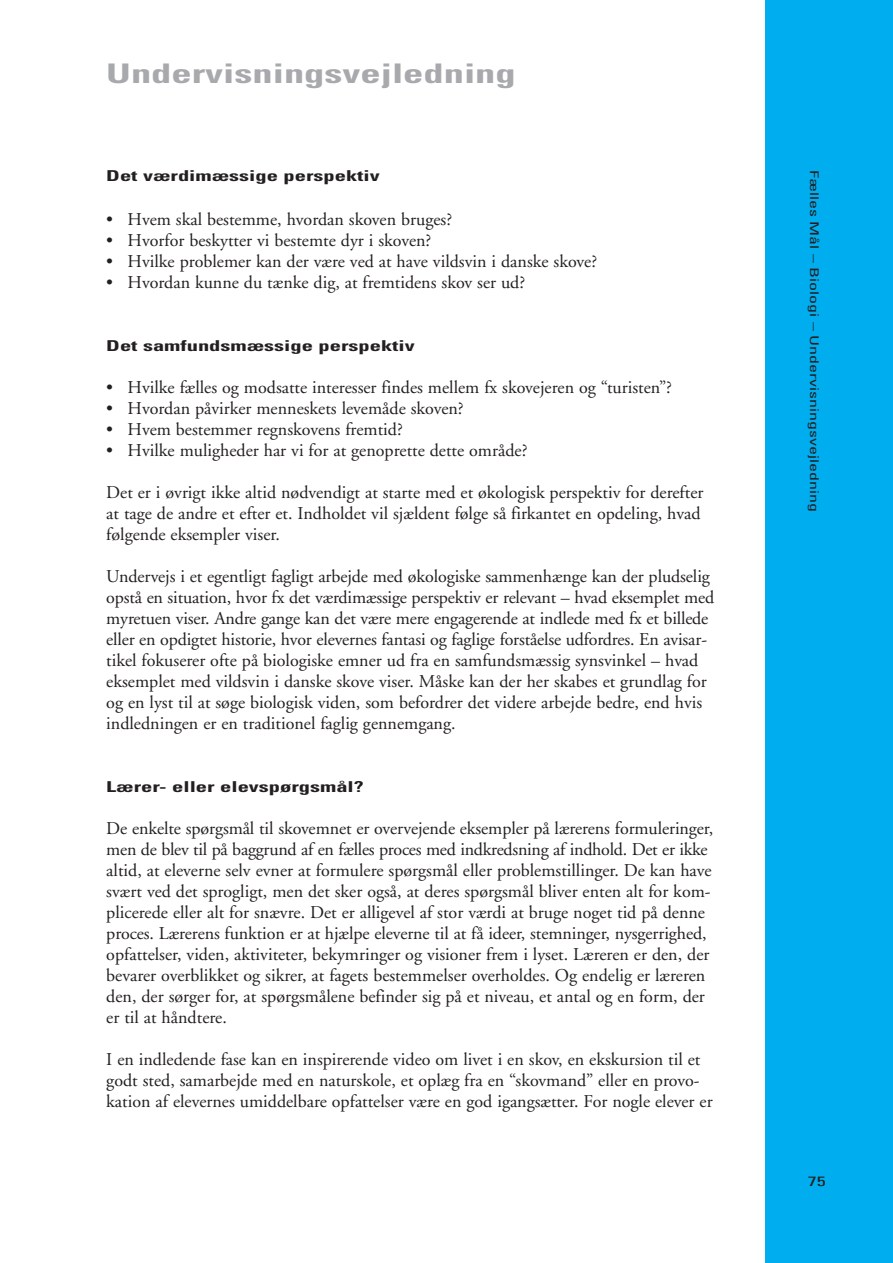
<style>
.page{position:relative;width:893px;height:1263px;background:#fff}
.page>*{position:absolute;margin:0;border:0;box-sizing:border-box;transform-origin:0 0}
.t1{font:700 condensed 27px "Univers";color:#a8a9ad;scale:1.5 1}
.t2{font:18px/21px "Adobe Garamond";color:#231f20}
.t3{font:700 condensed 15px "Univers";color:#231f20;scale:1.5 1}
.t4{font:condensed 13.5px "Univers";color:#231f20;scale:1.5 1}
.t5{font:condensed 12px "Univers";color:#231f20;scale:1.5 1}
</style>
<div class="page">
<div style="left:765px;top:0;width:128px;height:1263px;background:#00aeef"></div>
<h1 class="t1" style="left:106px;top:64px;width:274px">Undervisningsvejledning</h1>
<p class="t3" style="left:106px;top:170px;width:184px">Det værdimæssige perspektiv</p>
<p class="t2" style="left:106px;top:211px;width:347px">• Hvem skal bestemme, hvordan skoven bruges?</p>
<p class="t2" style="left:106px;top:232px;width:327px">• Hvorfor beskytter vi bestemte dyr i skoven?</p>
<p class="t2" style="left:106px;top:253px;width:492px">• Hvilke problemer kan der være ved at have vildsvin i danske skove?</p>
<p class="t2" style="left:106px;top:274px;width:420px">• Hvordan kunne du tænke dig, at fremtidens skov ser ud?</p>
<p class="t3" style="left:106px;top:340px;width:207px">Det samfundsmæssige perspektiv</p>
<p class="t2" style="left:106px;top:379px;width:567px">• Hvilke fælles og modsatte interesser findes mellem fx skovejeren og “turisten”?</p>
<p class="t2" style="left:106px;top:400px;width:359px">• Hvordan påvirker menneskets levemåde skoven?</p>
<p class="t2" style="left:106px;top:421px;width:298px">• Hvem bestemmer regnskovens fremtid?</p>
<p class="t2" style="left:106px;top:442px;width:423px">• Hvilke muligheder har vi for at genoprette dette område?</p>
<p class="t2" style="left:106px;top:484px;width:599px">Det er i øvrigt ikke altid nødvendigt at starte med et økologisk perspektiv for derefter at tage de andre et efter et. Indholdet vil sjældent følge så firkantet en opdeling, hvad følgende eksempler viser.</p>
<p class="t2" style="left:106px;top:568px;width:609px">Undervejs i et egentligt fagligt arbejde med økologiske sammenhænge kan der pludselig opstå en situation, hvor fx det værdimæssige perspektiv er relevant – hvad eksemplet med myretuen viser. Andre gange kan det være mere engagerende at indlede med fx et billede eller en opdigtet historie, hvor elevernes fantasi og faglige forståelse udfordres. En avisar&shy;tikel fokuserer ofte på biologiske emner ud fra en samfundsmæssig synsvinkel – hvad eksemplet med vildsvin i danske skove viser. Måske kan der her skabes et grundlag for og en lyst til at søge biologisk viden, som befordrer det videre arbejde bedre, end hvis indledningen er en traditionel faglig gennemgang.</p>
<p class="t3" style="left:106px;top:781px;width:173px">Lærer- eller elevspørgsmål?</p>
<p class="t2" style="left:106px;top:820px;width:608px">De enkelte spørgsmål til skovemnet er overvejende eksempler på lærerens formuleringer, men de blev til på baggrund af en fælles proces med indkredsning af indhold. Det er ikke altid, at eleverne selv evner at formulere spørgsmål eller problemstillinger. De kan have svært ved det sprogligt, men det sker også, at deres spørgsmål bliver enten alt for kom&shy;plicerede eller alt for snævre. Det er alligevel af stor værdi at bruge noget tid på denne proces. Lærerens funktion er at hjælpe eleverne til at få ideer, stemninger, nysgerrighed, opfattelser, viden, aktiviteter, bekymringer og visioner frem i lyset. Læreren er den, der bevarer overblikket og sikrer, at fagets bestemmelser overholdes. Og endelig er læreren den, der sørger for, at spørgsmålene befinder sig på et niveau, et antal og en form, der er til at håndtere.</p>
<p class="t2" style="left:106px;top:1051px;width:608px">I en indledende fase kan en inspirerende video om livet i en skov, en ekskursion til et godt sted, samarbejde med en naturskole, et oplæg fra en “skovmand” eller en provo&shy;kation af elevernes umiddelbare opfattelser være en god igangsætter. For nogle elever er</p>
<p class="t5" style="left:819px;top:170px;width:229px;rotate:90deg">Fælles Mål – Biologi – Undervisningsvejledning</p>
<p class="t4" style="left:808px;top:1176px;width:13px">75</p>
</div>
